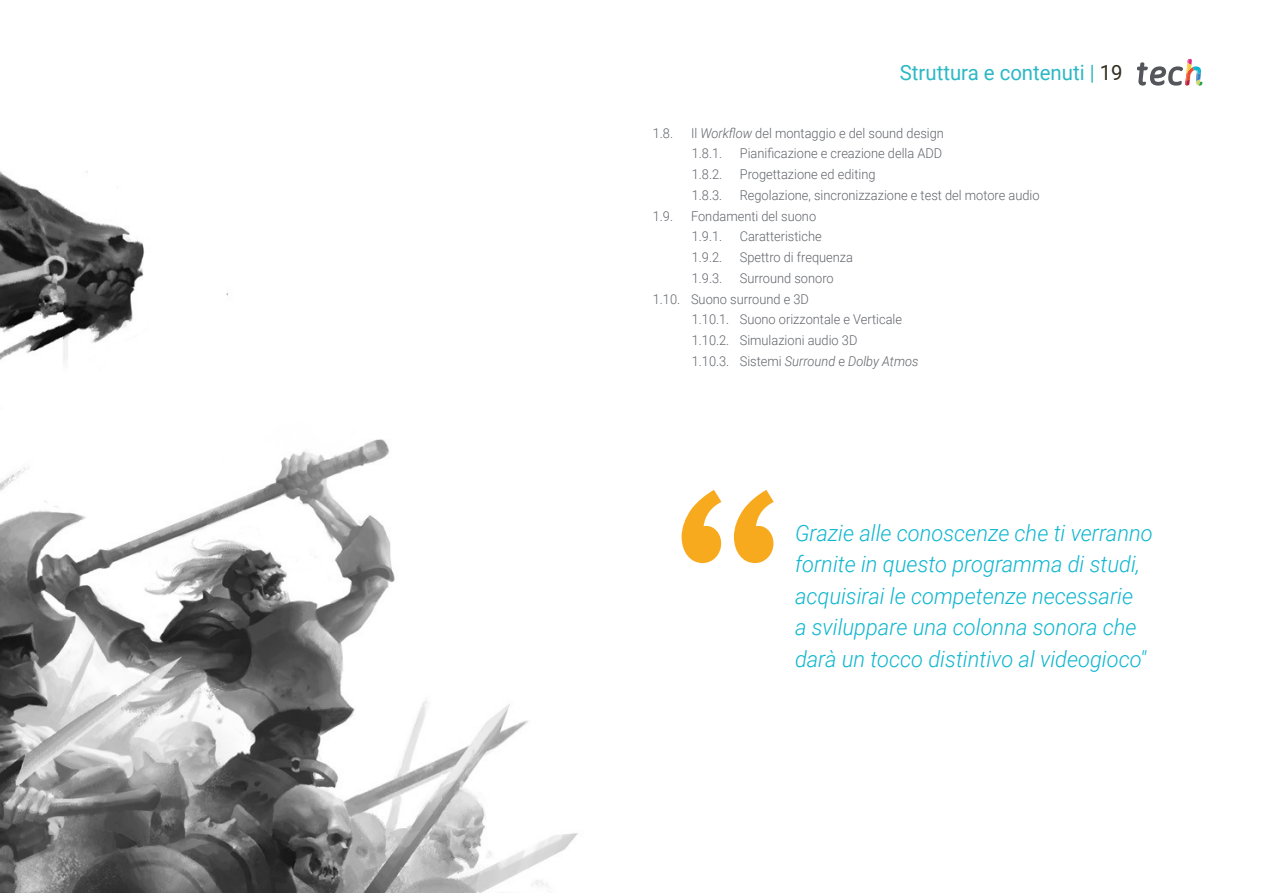
<style>
.page{position:relative;width:1263px;height:893px;background:#fff}
.page>*{position:absolute;margin:0;border:0;box-sizing:border-box;transform-origin:0 0}
.t1{font:italic 300 22.5px/31.5px "Roboto";color:#0fb6cf}
.t2{font:21px "Roboto";color:#2db8c5}
.t3{font:300 13.5px/20.7px "Roboto";color:#61646a;scale:.95 1}
.s1{color:#312e20}
.s2{font-style:italic}
</style>
<div class="page">
<svg style="left:682px;top:490px;width:92px;height:73px"></svg>
<svg style="left:1137px;top:59px;width:65px;height:27px"></svg>
<img style="left:0;top:171px;width:578px;height:722px">
<h2 class="t2" style="left:900px;top:57px;width:224px">Struttura e contenuti | <span class="s1">19</span></h2>
<p class="t3" style="left:653px;top:122px;width:23px">1.8.</p>
<p class="t3" style="left:691px;top:122px;width:268px">Il <span class="s2">Workflow</span> del montaggio e del sound design<br>1.8.1.</p>
<p class="t3" style="left:740px;top:143px;width:215px">Pianificazione e creazione della ADD</p>
<p class="t3" style="left:692px;top:164px;width:34px">1.8.2.</p>
<p class="t3" style="left:740px;top:164px;width:145px">Progettazione ed editing</p>
<p class="t3" style="left:692px;top:184px;width:34px">1.8.3.</p>
<p class="t3" style="left:740px;top:184px;width:317px">Regolazione, sincronizzazione e test del motore audio</p>
<p class="t3" style="left:653px;top:205px;width:23px">1.9.</p>
<p class="t3" style="left:691px;top:205px;width:133px">Fondamenti del suono<br>1.9.1.</p>
<p class="t3" style="left:740px;top:226px;width:88px">Caratteristiche</p>
<p class="t3" style="left:692px;top:247px;width:34px">1.9.2.</p>
<p class="t3" style="left:740px;top:247px;width:121px">Spettro di frequenza</p>
<p class="t3" style="left:692px;top:267px;width:34px">1.9.3.</p>
<p class="t3" style="left:653px;top:267px;width:192px;text-indent:87px">Surround sonoro<br>1.10. Suono surround e 3D</p>
<p class="t3" style="left:692px;top:309px;width:240px">1.10.1. Suono orizzontale e Verticale<br>1.10.2. Simulazioni audio 3D<br>1.10.3. Sistemi <span class="s2">Surround</span> e <span class="s2">Dolby Atmos</span></p>
<h1 class="t1" style="left:795px;top:516px;width:359px">Grazie alle conoscenze che ti verranno fornite in questo programma di studi, acquisirai le competenze necessarie<br>a sviluppare una colonna sonora che darà un tocco distintivo al videogioco"</h1>
</div>
